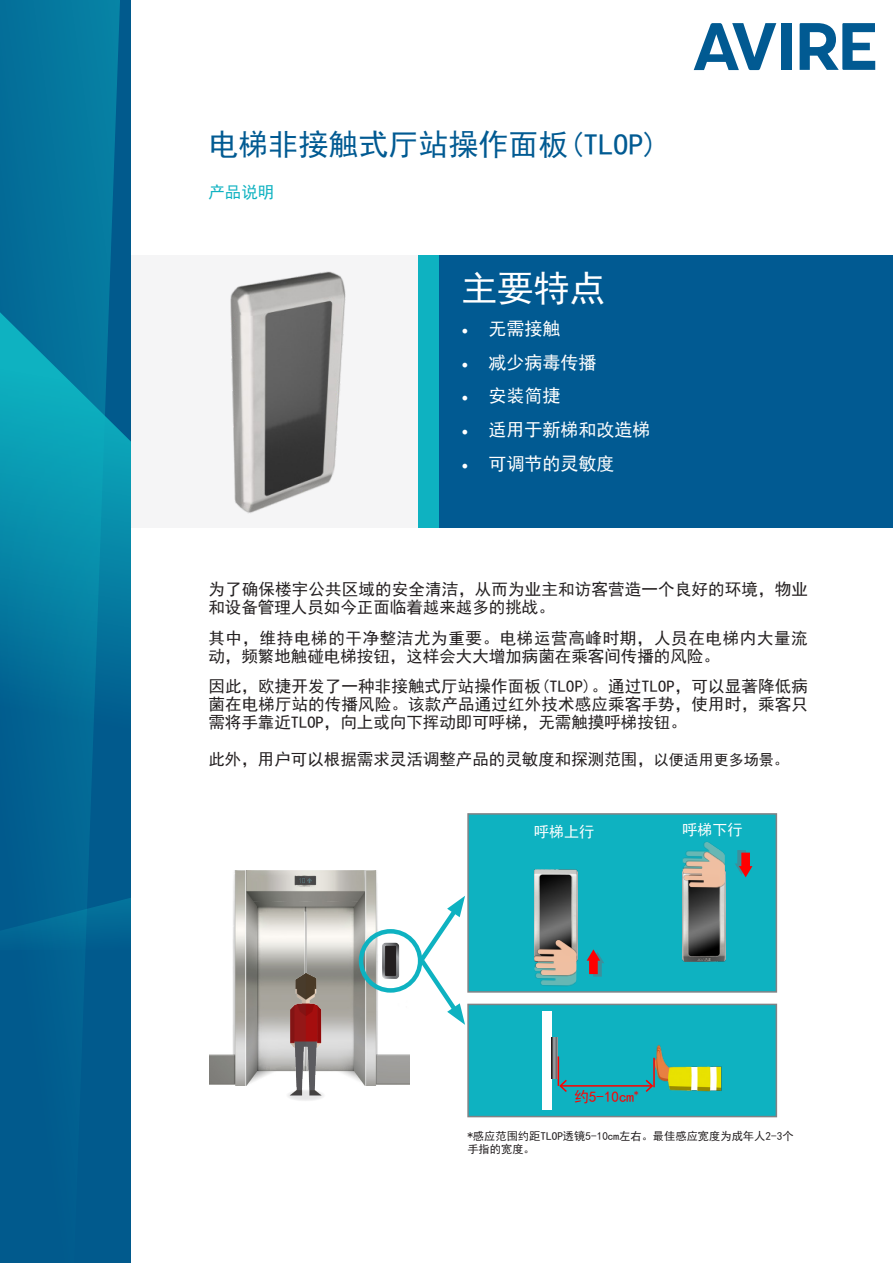
<style>
.page{position:relative;width:893px;height:1263px;background:#fff}
.page>*{position:absolute;margin:0;border:0;box-sizing:border-box;transform-origin:0 0}
._03_Body_header_11_1{font:36px "Sim Hei";color:#fff}
._01_Title_20_24{font:30px "Sim Hei";color:#015a92}
._03_Body_header_11_1-2{font:18px "Sim Hei";color:#fff}
._03_Body_header_11_1-3{font:16.5px/18px "Sim Hei";color:#231f20}
._03_Body_header_11_1-4{font:16.5px/18px "Sim Hei";letter-spacing:.04em;color:#231f20}
._03_Body_header_11_1-5{font:16.5px "Sim Hei";color:#0eb2c1}
._03_Body_header_11_1-6{font:15px "Sim Hei";color:#f00}
._01_Title_20_24-2{font:15px "Sim Hei";color:#fff}
._03_Body_header_11_1-7{font:11.25px/13.5px "Sim Hei";color:#231f20}
.s1{font-family:"Minion Pro"}
.s2{font-size:15px}
</style>
<div class="page">
<svg style="left:694px;top:23px;width:82px;height:47px"></svg>
<div style="left:781px;top:23px;width:10px;height:47px;background:#015a92"></div>
<svg style="left:800px;top:23px;width:75px;height:47px"></svg>
<svg style="left:121px;top:195px;width:10px;height:1068px;background:#016191"></svg>
<svg style="left:0;top:0;width:121px;height:1263px;background:#036f99"></svg>
<svg style="left:0;top:612px;width:131px;height:338px;background:#026593"></svg>
<div style="left:467px;top:813px;width:310px;height:180px;background:#0eb2c1;border:2px solid #808285"></div>
<img style="left:209px;top:870px;width:200px;height:215px">
<div style="left:384px;top:944px;width:14px;height:33px;background:#231f20;border-radius:2px"></div>
<div style="left:382px;top:943px;width:17px;height:36px;border:3px solid #fff;border-radius:2px"></div>
<img style="left:271px;top:971px;width:65px;height:130px">
<div style="left:359px;top:929px;width:63px;height:64px;border:4px solid #0eb2c1;border-radius:50%"></div>
<div style="left:467px;top:1004px;width:310px;height:113px;background:#0eb2c1;border:2px solid #808285"></div>
<svg style="left:415px;top:896px;width:50px;height:129px"></svg>
<div style="left:542px;top:1011px;width:9px;height:99px;background:#fff"></div>
<svg style="left:551px;top:1037px;width:7px;height:41px"></svg>
<img style="left:653px;top:1045px;width:68px;height:47px">
<div style="left:419px;top:255px;width:474px;height:272px;background:#015a92"></div>
<hr style="left:653px;top:1058px;width:2px;height:29px;background:#f00">
<hr style="left:558px;top:1056px;width:1px;height:30px;background:#f00">
<hr style="left:560px;top:1085px;width:92px;height:1px;background:#f00">
<svg style="left:644px;top:1078px;width:10px;height:14px"></svg>
<svg style="left:558px;top:1078px;width:10px;height:14px"></svg>
<img style="left:39px;top:255px;width:533px;height:276px">
<img style="left:534px;top:869px;width:43px;height:66px">
<img style="left:682px;top:893px;width:43px;height:69px">
<svg style="left:587px;top:949px;width:17px;height:28px"></svg>
<svg style="left:735px;top:850px;width:17px;height:27px"></svg>
<img style="left:534px;top:981px;width:43px;height:10px">
<img style="left:534px;top:935px;width:43px;height:46px">
<img style="left:703px;top:842px;width:12px;height:5px">
<img style="left:682px;top:847px;width:43px;height:46px">
<p class="_01_Title_20_24" style="left:208px;top:130px;width:451px">电梯非接触式厅站操作面板(TLOP)</p>
<p class="_03_Body_header_11_1-5" style="left:208px;top:184px;width:67px">产品说明</p>
<p class="_03_Body_header_11_1" style="left:461px;top:270px;width:145px">主要特点</p>
<p class="_03_Body_header_11_1-2" style="left:461px;top:319px;width:100px"><span class="s1">•</span> 无需接触</p>
<p class="_03_Body_header_11_1-2" style="left:461px;top:353px;width:136px"><span class="s1">•</span> 减少病毒传播</p>
<p class="_03_Body_header_11_1-2" style="left:461px;top:387px;width:100px"><span class="s1">•</span> 安装简捷</p>
<p class="_03_Body_header_11_1-2" style="left:461px;top:421px;width:190px"><span class="s1">•</span> 适用于新梯和改造梯</p>
<p class="_03_Body_header_11_1-2" style="left:461px;top:454px;width:154px"><span class="s1">•</span> 可调节的灵敏度</p>
<p class="_03_Body_header_11_1-3" style="left:208px;top:580px;width:601px">为了确保楼宇公共区域的安全清洁，从而为业主和访客营造一个良好的环境，物业和设备管理人员如今正面临着越来越多的挑战。</p>
<p class="_03_Body_header_11_1-4" style="left:208px;top:629px;width:601px">其中，维持电梯的干净整洁尤为重要。电梯运营高峰时期，人员在电梯内大量流动，频繁地触碰电梯按钮，这样会大大增加病菌在乘客间传播的风险。</p>
<p class="_03_Body_header_11_1-3" style="left:208px;top:677px;width:601px;text-align:justify">因此，欧捷开发了一种非接触式厅站操作面板(TLOP)。通过TLOP，可以显著降低病菌在电梯厅站的传播风险。该款产品通过红外技术感应乘客手势，使用时，乘客只需将手靠近TLOP，向上或向下挥动即可呼梯，无需触摸呼梯按钮。</p>
<p class="_03_Body_header_11_1-3" style="left:208px;top:750px;width:582px">此外，用户可以根据需求灵活调整产品的灵敏度和探测范围，<span class="s2">以便适用更多场景。</span></p>
<p class="_01_Title_20_24-2" style="left:534px;top:824px;width:61px">呼梯上行</p>
<p class="_01_Title_20_24-2" style="left:682px;top:822px;width:61px">呼梯下行</p>
<p class="_03_Body_header_11_1-6" style="left:574px;top:1089px;width:66px">约5-10cm<sup>*</sup></p>
<p class="_03_Body_header_11_1-7" style="left:467px;top:1129px;width:328px">*感应范围约距TLOP透镜5-10cm左右。最佳感应宽度为成年人2-3个手指的宽度。</p>
</div>
